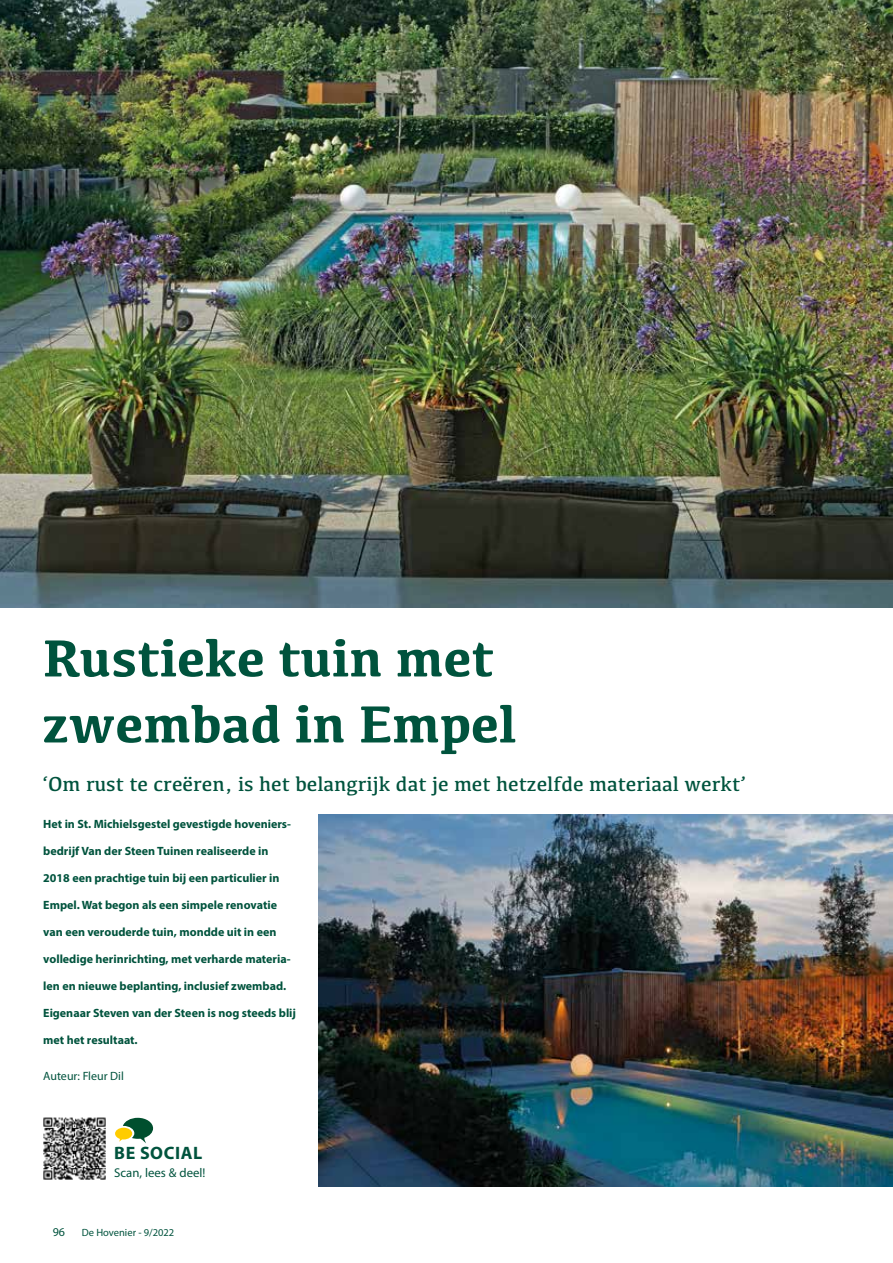
<style>
.page{position:relative;width:893px;height:1263px;background:#fff}
.page>*{position:absolute;margin:0;border:0;box-sizing:border-box;transform-origin:0 0}
.t1{font:700 54px/66px "Kefa";color:#00533d}
.t2{font:21px "Kefa";color:#00533d}
.t3{font:700 18px "Myriad Pro";letter-spacing:.03em;color:#00533d}
.t4{font:12.75px "Myriad Pro";color:#00533d}
.t5{font:700 12px "Myriad Pro";color:#00533d}
.t6{font:12px "Myriad Pro";color:#00533d}
.t7{font:10.5px "Myriad Pro";color:#00533d}
</style>
<div class="page">
<img style="left:0;top:0;width:893px;height:607px">
<img style="left:319px;top:814px;width:574px;height:372px">
<img style="left:43px;top:1117px;width:63px;height:62px">
<svg style="left:115px;top:1118px;width:38px;height:25px"></svg>
<h1 class="t1" style="left:43px;top:622px;width:475px">Rustieke tuin met zwembad in Empel</h1>
<h2 class="t2" style="left:43px;top:770px;width:705px">‘Om rust te creëren, is het belangrijk dat je met hetzelfde materiaal werkt’</h2>
<p class="t5" style="left:43px;top:816px;width:249px">Het in St. Michielsgestel gevestigde hoveniers-</p>
<p class="t5" style="left:43px;top:843px;width:227px">bedrijf Van der Steen Tuinen realiseerde in</p>
<p class="t5" style="left:43px;top:870px;width:238px">2018 een prachtige tuin bij een particulier in</p>
<p class="t5" style="left:43px;top:897px;width:235px">Empel. Wat begon als een simpele renovatie</p>
<p class="t5" style="left:43px;top:924px;width:235px">van een verouderde tuin, mondde uit in een</p>
<p class="t5" style="left:43px;top:951px;width:249px">volledige herinrichting, met verharde materia-</p>
<p class="t5" style="left:43px;top:978px;width:244px">len en nieuwe beplanting, inclusief zwembad.</p>
<p class="t5" style="left:43px;top:1005px;width:254px">Eigenaar Steven van der Steen is nog steeds blij</p>
<p class="t5" style="left:43px;top:1032px;width:96px">met het resultaat.</p>
<p class="t6" style="left:43px;top:1069px;width:82px">Auteur: Fleur Dil</p>
<h3 class="t3" style="left:114px;top:1141px;width:89px">BE SOCIAL</h3>
<p class="t4" style="left:114px;top:1165px;width:93px">Scan, lees &amp; deel!</p>
<p class="t6" style="left:53px;top:1224px;width:14px">96</p>
<p class="t7" style="left:82px;top:1226px;width:94px">De Hovenier - 9/2022</p>
</div>
